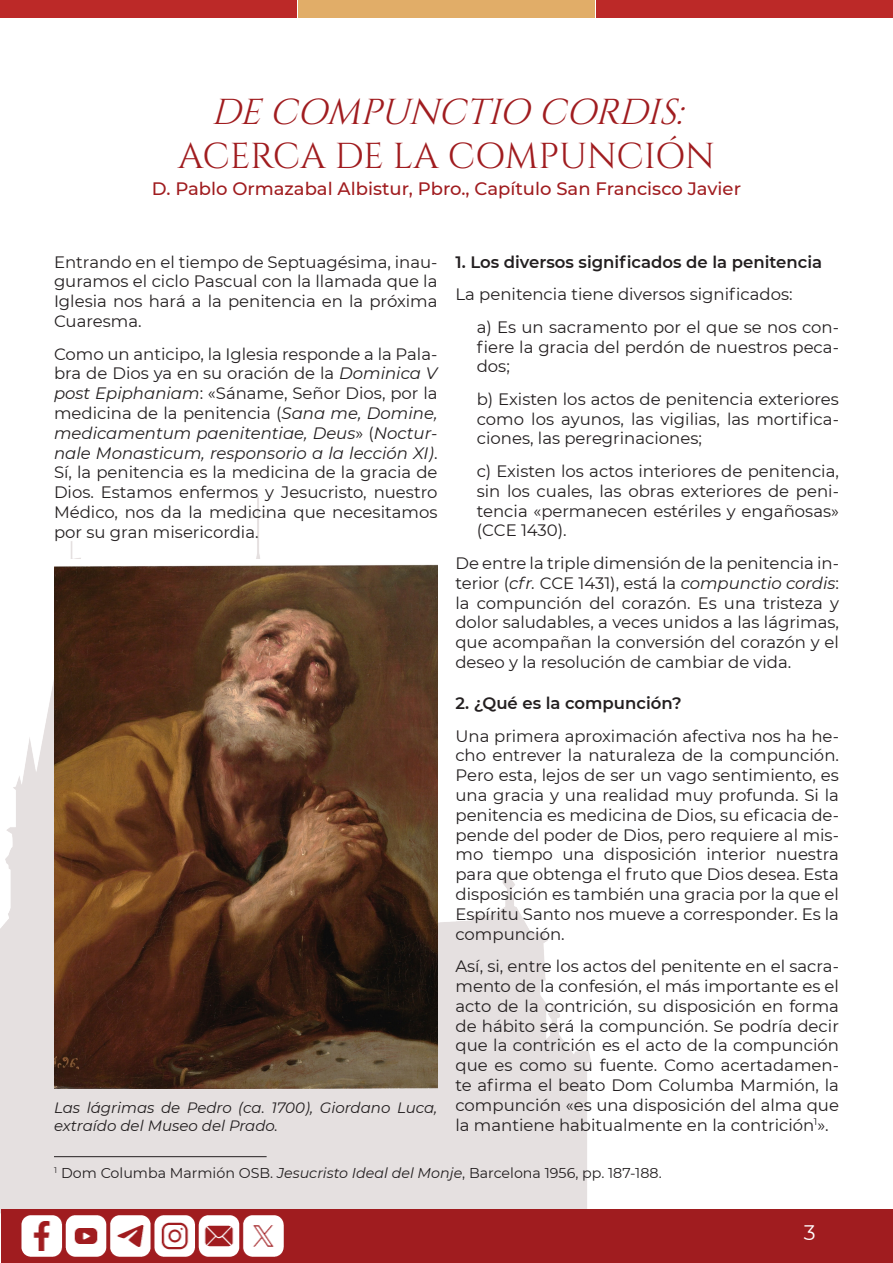
<style>
.page{position:relative;width:893px;height:1263px;background:#fff}
.page>*{position:absolute;margin:0;border:0;box-sizing:border-box;transform-origin:0 0}
.Títulos{font:36px/43.2px "Cinzel";letter-spacing:-.01em;color:#a01c1f;text-align:center}
.t1{font:21px "Montserrat";color:#fff}
.Subtítulos{font:500 18px "Montserrat";color:#a01c1f}
.Texto{font:16.5px/19.8px "Montserrat";color:#231f20;text-align:justify}
.Texto-2{font:600 16.5px "Montserrat";color:#231f20}
.Pie_de_foto{font:italic 15px/18px "Montserrat";color:#231f20}
.Nota_al_pie{font:14.25px "Montserrat";color:#231f20}
.s1{font-style:italic}
</style>
<div class="page">
<img style="left:0;top:496px;width:591px;height:718px">
<div style="left:1px;top:0;width:296px;height:18px;background:#bc2928"></div>
<div style="left:298px;top:0;width:297px;height:18px;background:#e1ad68"></div>
<div style="left:596px;top:0;width:296px;height:18px;background:#bc2928"></div>
<div style="left:1px;top:1209px;width:891px;height:54px;background:#a01c1f"></div>
<img style="left:21px;top:1216px;width:262px;height:40px">
<hr style="left:54px;top:1156px;width:213px;height:1px;background:#231f20">
<img style="left:54px;top:560px;width:383px;height:529px">
<p class="Títulos" style="left:178px;top:91px;width:539px"><span class="s1">DE COMPUNCTIO CORDIS:<br></span>ACERCA DE LA COMPUNCIÓN</p>
<p class="Subtítulos" style="left:152px;top:176px;width:591px">D. Pablo Ormazabal Albistur, Pbro., Capítulo San Francisco Javier</p>
<p class="Texto" style="left:54px;top:251px;width:385px">Entrando en el tiempo de Septuagésima, inau&shy;guramos el ciclo Pascual con la llamada que la Iglesia nos hará a la penitencia en la próxima Cuaresma.</p>
<p class="Texto" style="left:54px;top:343px;width:385px">Como un anticipo, la Iglesia responde a la Pala&shy;bra de Dios ya en su oración de la <span class="s1">Dominica V post Epiphaniam</span>: «Sáname, Señor Dios, por la medicina de la penitencia (<span class="s1">Sana me, Domine, medicamentum paenitentiae, Deus</span>» (<span class="s1">Noctur&shy;nale Monasticum, responsorio a la lección XI)</span>.<br>Sí, la penitencia es la medicina de la gracia de Dios. Estamos enfermos y Jesucristo, nuestro Médico, nos da la medicina que necesitamos por su gran misericordia.</p>
<p class="Pie_de_foto" style="left:54px;top:1098px;width:385px">Las lágrimas de Pedro (ca. 1700), Giordano Luca, extraído del Museo del Prado.</p>
<p class="Texto-2" style="left:455px;top:250px;width:368px">1. Los diversos significados de la penitencia</p>
<p class="Texto" style="left:455px;top:284px;width:339px">La penitencia tiene diversos significados:</p>
<p class="Texto" style="left:477px;top:316px;width:364px">a) Es un sacramento por el que se nos con&shy;fiere la gracia del perdón de nuestros peca&shy;dos;</p>
<p class="Texto" style="left:477px;top:388px;width:364px">b) Existen los actos de penitencia exteriores como los ayunos, las vigilias, las mortifica&shy;ciones, las peregrinaciones;</p>
<p class="Texto" style="left:477px;top:461px;width:364px">c) Existen los actos interiores de penitencia, sin los cuales, las obras exteriores de peni&shy;tencia «permanecen estériles y engañosas» (CCE 1430).</p>
<p class="Texto" style="left:455px;top:553px;width:385px">De entre la triple dimensión de la penitencia in&shy;terior (<span class="s1">cfr.</span> CCE 1431), está la <span class="s1">compunctio cordis</span>: la compunción del corazón. Es una tristeza y dolor saludables, a veces unidos a las lágrimas, que acompañan la conversión del corazón y el deseo y la resolución de cambiar de vida.</p>
<p class="Texto-2" style="left:455px;top:691px;width:228px">2. ¿Qué es la compunción?</p>
<p class="Texto" style="left:455px;top:725px;width:385px">Una primera aproximación afectiva nos ha he&shy;cho entrever la naturaleza de la compunción.<br>Pero esta, lejos de ser un vago sentimiento, es una gracia y una realidad muy profunda. Si la penitencia es medicina de Dios, su eficacia de&shy;pende del poder de Dios, pero requiere al mis&shy;mo tiempo una disposición interior nuestra para que obtenga el fruto que Dios desea. Esta disposición es también una gracia por la que el Espíritu Santo nos mueve a corresponder. Es la compunción.</p>
<p class="Texto" style="left:455px;top:956px;width:385px">Así, si, entre los actos del penitente en el sacra&shy;mento de la confesión, el más importante es el acto de la contrición, su disposición en forma de hábito será la compunción. Se podría decir que la contrición es el acto de la compunción que es como su fuente. Como acertadamen&shy;te afirma el beato Dom Columba Marmión, la compunción «es una disposición del alma que la mantiene habitualmente en la contrición<sup>1</sup>».</p>
<p class="Nota_al_pie" style="left:54px;top:1163px;width:609px"><sup>1</sup> Dom Columba Marmión OSB. <span class="s1">Jesucristo Ideal del Monje</span>, Barcelona 1956, pp. 187-188.</p>
<p class="t1" style="left:804px;top:1218px;width:13px">3</p>
</div>
